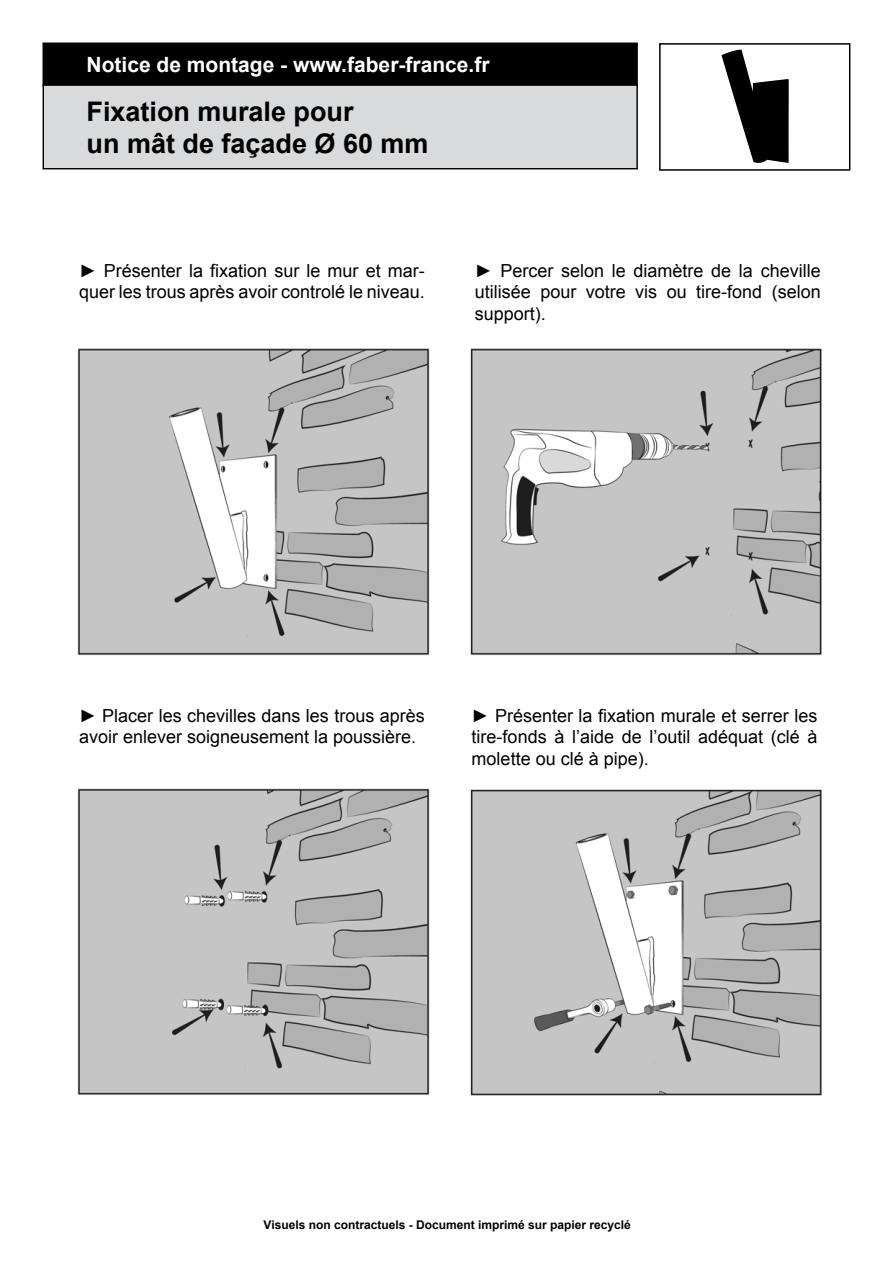
<style>
.page{position:relative;width:893px;height:1263px;background:#fff}
.page>*{position:absolute;margin:0;border:0;box-sizing:border-box;transform-origin:0 0}
.t1{font:700 27px/32.4px "Arial";color:#000}
.t2{font:700 21px "Arial";color:#fff}
.t3{font:18px/21.6px "Arial";color:#000}
.t4{font:700 12px "Arial";color:#000}
</style>
<div class="page">
<img style="left:42px;top:42px;width:809px;height:1054px">
<div style="left:43px;top:43px;width:594px;height:43px;background:#000"></div>
<div style="left:43px;top:85px;width:594px;height:84px;background:#d9dadb"></div>
<div style="left:43px;top:84px;width:595px;height:85px;border:1px solid #000"></div>
<div style="left:659px;top:43px;width:191px;height:128px;border:2px solid #000"></div>
<svg style="left:721px;top:50px;width:68px;height:113px"></svg>
<p class="t2" style="left:87px;top:51px;width:404px">Notice de montage - www.faber-france.fr</p>
<h1 class="t1" style="left:87px;top:96px;width:344px">Fixation murale pour<br>un mât de façade Ø 60 mm</h1>
<p class="t3" style="left:79px;top:260px;width:347px">► Présenter la fixation sur le mur et mar&shy;quer les trous après avoir controlé le niveau.</p>
<p class="t3" style="left:475px;top:260px;width:347px;text-align:justify">► Percer selon le diamètre de la cheville utilisée pour votre vis ou tire-fond (selon support).</p>
<p class="t3" style="left:79px;top:705px;width:347px">► Placer les chevilles dans les trous après avoir enlever soigneusement la poussière.</p>
<p class="t3" style="left:472px;top:705px;width:347px;text-align:justify">► Présenter la fixation murale et serrer les tire-fonds à l’aide de l’outil adéquat (clé à molette ou clé à pipe).</p>
<p class="t4" style="left:264px;top:1217px;width:369px">Visuels non contractuels - Document imprimé sur papier recyclé</p>
</div>
